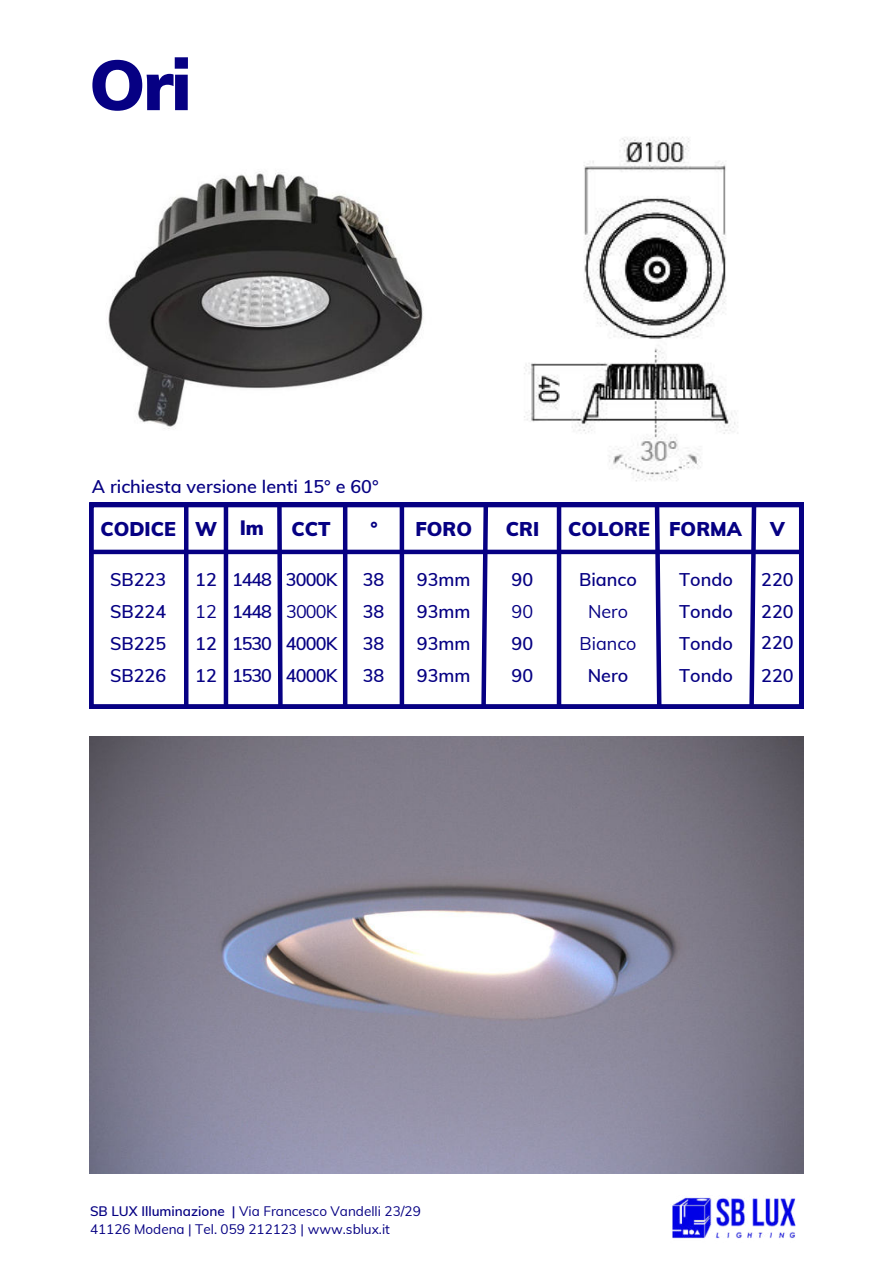
<style>
.page{position:relative;width:893px;height:1264px;background:#fff}
.page>*{position:absolute;margin:0;border:0;box-sizing:border-box;transform-origin:0 0}
.t1{font:900 69.75px "Muli";color:#060083}
.t2{font:900 19.5px "Muli";color:#060083}
.t3{font:600 18px/31.3px "Muli";color:#060083;text-align:justify}
.t4{font:18px "Muli";color:#060083}
.t5{font:13.5px/18px "Muli";color:#060083}
.s1{font-weight:400}
.s2{font-weight:600}
</style>
<div class="page">
<img style="left:672px;top:1197px;width:124px;height:42px">
<img style="left:524px;top:137px;width:214px;height:345px">
<img style="left:106px;top:172px;width:317px;height:257px">
<img style="left:89px;top:737px;width:714px;height:436px">
<svg style="left:89px;top:503px;width:714px;height:205px"></svg>
<hr style="left:184px;top:503px;width:4px;height:205px;background:#060083">
<hr style="left:224px;top:503px;width:4px;height:205px;background:#060083">
<svg style="left:275px;top:502px;width:10px;height:207px"></svg>
<hr style="left:343px;top:503px;width:4px;height:205px;background:#060083">
<div style="left:399px;top:503px;width:5px;height:205px;background:#060083"></div>
<svg style="left:479px;top:502px;width:11px;height:207px"></svg>
<div style="left:556px;top:503px;width:5px;height:205px;background:#060083"></div>
<svg style="left:652px;top:502px;width:11px;height:207px"></svg>
<svg style="left:747px;top:502px;width:11px;height:207px"></svg>
<div style="left:90px;top:549px;width:713px;height:5px;background:#060083"></div>
<h1 class="t1" style="left:89px;top:34px;width:104px">Ori</h1>
<p class="t3" style="left:92px;top:470px;width:288px">A richiesta versione lenti 15° e 60°</p>
<p class="t2" style="left:100px;top:515px;width:165px">CODICE W lm</p>
<p class="t2" style="left:291px;top:515px;width:41px">CCT</p>
<p class="t2" style="left:415px;top:515px;width:58px">FORO</p>
<p class="t2" style="left:568px;top:515px;width:83px">COLORE</p>
<p class="t2" style="left:505px;top:515px;width:35px">CRI</p>
<p class="t2" style="left:669px;top:515px;width:74px">FORMA</p>
<p class="t2" style="left:770px;top:515px;width:16px">V</p>
<p class="t2" style="left:370px;top:515px;width:9px">°</p>
<p class="t3" style="left:110px;top:563px;width:58px">SB223</p>
<p class="t3" style="left:195px;top:563px;width:78px">12 1448</p>
<p class="t3" style="left:363px;top:563px;width:23px">38</p>
<p class="t3" style="left:417px;top:563px;width:55px">93mm</p>
<p class="t3" style="left:511px;top:563px;width:23px">90</p>
<p class="t3" style="left:579px;top:563px;width:59px">Bianco</p>
<p class="t3" style="left:679px;top:563px;width:55px">Tondo</p>
<p class="t4" style="left:588px;top:598px;width:41px">Nero</p>
<p class="t3" style="left:679px;top:594px;width:55px">Tondo</p>
<p class="t4" style="left:579px;top:630px;width:59px">Bianco</p>
<p class="t3" style="left:679px;top:627px;width:55px">Tondo</p>
<p class="t3" style="left:587px;top:659px;width:42px">Nero</p>
<p class="t3" style="left:679px;top:659px;width:55px">Tondo</p>
<p class="t3" style="left:286px;top:563px;width:53px">3000K</p>
<p class="t3" style="left:110px;top:594px;width:58px;line-height:32.2px">SB224<br>SB225<br>SB226</p>
<p class="t3" style="left:195px;top:594px;width:78px"><span class="s1">12</span> 1448</p>
<p class="t3" style="left:363px;top:594px;width:23px">38</p>
<p class="t3" style="left:417px;top:594px;width:55px">93mm</p>
<p class="t4" style="left:511px;top:598px;width:23px">90</p>
<p class="t4" style="left:286px;top:598px;width:53px">3000K</p>
<p class="t3" style="left:195px;top:627px;width:78px">12 1530</p>
<p class="t3" style="left:363px;top:627px;width:23px">38</p>
<p class="t3" style="left:417px;top:627px;width:55px">93mm</p>
<p class="t3" style="left:511px;top:627px;width:23px">90</p>
<p class="t3" style="left:286px;top:627px;width:53px">4000K</p>
<p class="t3" style="left:195px;top:659px;width:78px">12 1530</p>
<p class="t3" style="left:363px;top:659px;width:23px">38</p>
<p class="t3" style="left:417px;top:659px;width:55px">93mm</p>
<p class="t3" style="left:511px;top:659px;width:23px">90</p>
<p class="t3" style="left:286px;top:659px;width:53px">4000K</p>
<p class="t3" style="left:761px;top:563px;width:34px">220<br>220<br>220</p>
<p class="t3" style="left:761px;top:659px;width:34px">220</p>
<p class="t5" style="left:90px;top:1201px;width:332px"><span class="s2">SB LUX Illuminazione |</span> Via Francesco Vandelli 23/29<br>41126 Modena | Tel. 059 212123 | www.sblux.it</p>
</div>
